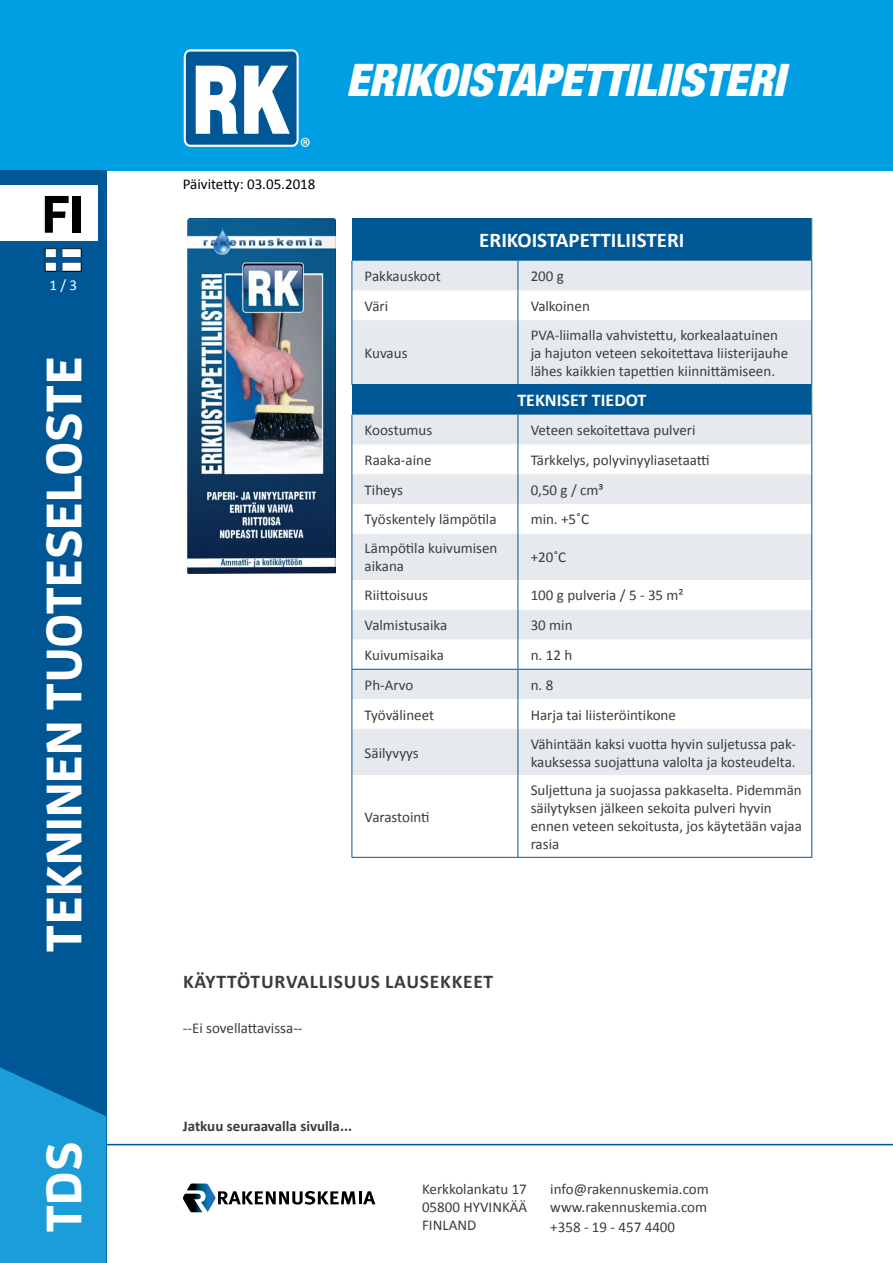
<style>
.page{position:relative;width:893px;height:1263px;background:#fff}
.page>*{position:absolute;margin:0;border:0;box-sizing:border-box;transform-origin:0 0}
.t1{font:700 52.5px "Enzo OT";color:#000}
.t2{font:700 49.5px "Enzo OT";color:#fff}
.technical_data_parag{font:italic 900 condensed 45px "Helvetica Neue LT Std";color:#fff}
.t3{font:700 21px "Calibri";color:#fff}
.technical_data_parag-2{font:700 19.5px "Calibri";letter-spacing:.04em;color:#3c3c3b}
.t4{font:700 18px "Calibri";color:#fff}
.technical_data_parag-3{font:15px/18px "Calibri";color:#3c3c3b}
.technical_data_parag-4{font:700 15px "Calibri";color:#3c3c3b}
.technical_data_parag-5{font:15px "Calibri";color:#000}
.technical_data_parag-6{font:15px "Calibri";color:#fff}
</style>
<div class="page">
<div style="left:0;top:0;width:893px;height:170px;background:#009fe3"></div>
<div style="left:0;top:170px;width:106px;height:1093px;background:#005795"></div>
<svg style="left:0;top:1067px;width:106px;height:196px;background:#1794d0"></svg>
<hr style="left:106px;top:1144px;width:787px;height:1px;background:#005795">
<div style="left:0;top:186px;width:98px;height:55px;background:#fff"></div>
<svg style="left:184px;top:49px;width:126px;height:98px;background:#6fa6c9"></svg>
<svg style="left:45px;top:248px;width:36px;height:23px"></svg>
<svg style="left:183px;top:1183px;width:192px;height:29px"></svg>
<img style="left:188px;top:218px;width:148px;height:356px">
<div style="left:352px;top:385px;width:460px;height:30px;background:#005795"></div>
<svg style="left:352px;top:415px;width:459px;height:360px;fill:#e6eaee"></svg>
<hr style="left:811px;top:385px;width:1px;height:30px;background:#3fa535">
<svg style="left:351px;top:415px;width:1px;height:29px"></svg>
<svg style="left:518px;top:415px;width:1px;height:29px"></svg>
<svg style="left:811px;top:415px;width:1px;height:29px"></svg>
<hr style="left:351px;top:444px;width:1px;height:30px;background:#005795">
<hr style="left:518px;top:444px;width:1px;height:30px;background:#005795">
<hr style="left:811px;top:444px;width:1px;height:30px;background:#005795">
<hr style="left:351px;top:474px;width:1px;height:30px;background:#005795">
<hr style="left:518px;top:474px;width:1px;height:30px;background:#005795">
<hr style="left:811px;top:474px;width:1px;height:30px;background:#005795">
<hr style="left:351px;top:504px;width:1px;height:30px;background:#005795">
<hr style="left:518px;top:504px;width:1px;height:30px;background:#005795">
<hr style="left:811px;top:504px;width:1px;height:30px;background:#005795">
<hr style="left:351px;top:534px;width:1px;height:46px;background:#005795">
<hr style="left:518px;top:534px;width:1px;height:46px;background:#005795">
<hr style="left:811px;top:534px;width:1px;height:46px;background:#005795">
<hr style="left:351px;top:580px;width:1px;height:30px;background:#005795">
<hr style="left:518px;top:580px;width:1px;height:30px;background:#005795">
<hr style="left:811px;top:580px;width:1px;height:30px;background:#005795">
<svg style="left:351px;top:610px;width:1px;height:29px"></svg>
<svg style="left:518px;top:610px;width:1px;height:29px"></svg>
<svg style="left:811px;top:610px;width:1px;height:29px"></svg>
<hr style="left:518px;top:639px;width:1px;height:30px;background:#005795">
<svg style="left:351px;top:670px;width:1px;height:29px"></svg>
<svg style="left:518px;top:670px;width:1px;height:29px"></svg>
<svg style="left:811px;top:670px;width:1px;height:29px"></svg>
<hr style="left:351px;top:699px;width:1px;height:30px;background:#005795">
<hr style="left:518px;top:699px;width:1px;height:30px;background:#005795">
<hr style="left:811px;top:699px;width:1px;height:30px;background:#005795">
<hr style="left:351px;top:729px;width:1px;height:46px;background:#005795">
<hr style="left:518px;top:729px;width:1px;height:46px;background:#005795">
<hr style="left:811px;top:729px;width:1px;height:46px;background:#005795">
<hr style="left:351px;top:775px;width:1px;height:82px;background:#005795">
<hr style="left:518px;top:775px;width:1px;height:82px;background:#005795">
<hr style="left:811px;top:775px;width:1px;height:82px;background:#005795">
<hr style="left:351px;top:857px;width:167px;height:1px;background:#005795">
<hr style="left:518px;top:857px;width:294px;height:1px;background:#005795">
<hr style="left:351px;top:639px;width:1px;height:30px;background:#005795">
<hr style="left:811px;top:639px;width:1px;height:30px;background:#005795">
<hr style="left:351px;top:669px;width:167px;height:1px;background:#005795">
<hr style="left:518px;top:669px;width:294px;height:1px;background:#005795">
<div style="left:352px;top:218px;width:460px;height:43px;background:#005795"></div>
<svg style="left:352px;top:261px;width:459px;height:123px;fill:#e6eaee"></svg>
<hr style="left:811px;top:218px;width:1px;height:43px;background:#3fa535">
<svg style="left:351px;top:261px;width:1px;height:29px"></svg>
<svg style="left:518px;top:261px;width:1px;height:29px"></svg>
<svg style="left:811px;top:261px;width:1px;height:29px"></svg>
<hr style="left:351px;top:290px;width:1px;height:30px;background:#005795">
<hr style="left:518px;top:290px;width:1px;height:30px;background:#005795">
<hr style="left:811px;top:290px;width:1px;height:30px;background:#005795">
<hr style="left:351px;top:320px;width:1px;height:64px;background:#005795">
<hr style="left:518px;top:320px;width:1px;height:64px;background:#005795">
<hr style="left:811px;top:320px;width:1px;height:64px;background:#005795">
<hr style="left:351px;top:384px;width:167px;height:1px;background:#005795">
<hr style="left:518px;top:384px;width:294px;height:1px;background:#005795">
<h1 class="t1" style="left:42px;top:181px;width:44px">FI</h1>
<p class="technical_data_parag-6" style="left:49px;top:276px;width:29px">1 / 3</p>
<h2 class="t2" style="left:33px;top:952px;width:597px;rotate:-90deg">TEKNINEN TUOTESELOSTE</h2>
<h2 class="t2" style="left:33px;top:1233px;width:93px;rotate:-90deg">TDS</h2>
<p class="technical_data_parag-5" style="left:183px;top:174px;width:134px">Päivitetty: 03.05.2018</p>
<p class="technical_data_parag" style="left:346px;top:52px;width:440px">ERIKOISTAPETTILIISTERI</p>
<p class="t3" style="left:479px;top:227px;width:207px">ERIKOISTAPETTILIISTERI</p>
<p class="technical_data_parag-3" style="left:365px;top:267px;width:78px">Pakkauskoot</p>
<p class="technical_data_parag-3" style="left:531px;top:267px;width:35px">200 g</p>
<p class="technical_data_parag-3" style="left:365px;top:297px;width:25px">Väri</p>
<p class="technical_data_parag-3" style="left:531px;top:297px;width:61px">Valkoinen</p>
<p class="technical_data_parag-3" style="left:365px;top:344px;width:44px">Kuvaus</p>
<p class="technical_data_parag-3" style="left:531px;top:326px;width:259px">PVA-liimalla vahvistettu, korkealaatuinen ja hajuton veteen sekoitettava liisterijauhe lähes kaikkien tapettien kiinnittämiseen.</p>
<p class="t4" style="left:517px;top:389px;width:130px">TEKNISET TIEDOT</p>
<p class="technical_data_parag-3" style="left:365px;top:421px;width:69px">Koostumus</p>
<p class="technical_data_parag-3" style="left:531px;top:421px;width:166px">Veteen sekoitettava pulveri</p>
<p class="technical_data_parag-3" style="left:365px;top:451px;width:68px">Raaka-aine</p>
<p class="technical_data_parag-3" style="left:531px;top:451px;width:181px">Tärkkelys, polyvinyyliasetaatti</p>
<p class="technical_data_parag-3" style="left:365px;top:481px;width:40px">Tiheys</p>
<p class="technical_data_parag-3" style="left:531px;top:481px;width:74px">0,50 g / cm³</p>
<p class="technical_data_parag-3" style="left:365px;top:510px;width:133px">Työskentely lämpötila</p>
<p class="technical_data_parag-3" style="left:531px;top:510px;width:60px">min. +5˚C</p>
<p class="technical_data_parag-3" style="left:365px;top:539px;width:134px">Lämpötila kuivumisen aikana</p>
<p class="technical_data_parag-3" style="left:531px;top:548px;width:37px">+20˚C</p>
<p class="technical_data_parag-3" style="left:365px;top:586px;width:65px">Riittoisuus</p>
<p class="technical_data_parag-3" style="left:531px;top:586px;width:154px">100 g pulveria / 5 - 35 m²</p>
<p class="technical_data_parag-3" style="left:365px;top:616px;width:84px">Valmistusaika</p>
<p class="technical_data_parag-3" style="left:531px;top:616px;width:43px">30 min</p>
<p class="technical_data_parag-3" style="left:365px;top:646px;width:81px">Kuivumisaika</p>
<p class="technical_data_parag-3" style="left:531px;top:646px;width:43px">n. 12 h</p>
<p class="technical_data_parag-3" style="left:365px;top:676px;width:50px">Ph-Arvo</p>
<p class="technical_data_parag-3" style="left:531px;top:676px;width:24px">n. 8</p>
<p class="technical_data_parag-3" style="left:365px;top:706px;width:71px">Työvälineet</p>
<p class="technical_data_parag-3" style="left:531px;top:706px;width:147px">Harja tai liisteröintikone</p>
<p class="technical_data_parag-3" style="left:365px;top:744px;width:56px">Säilyvyys</p>
<p class="technical_data_parag-3" style="left:531px;top:735px;width:267px">Vähintään kaksi vuotta hyvin suljetussa pak&shy;kauksessa suojattuna valolta ja kosteudelta.</p>
<p class="technical_data_parag-3" style="left:365px;top:808px;width:66px">Varastointi</p>
<p class="technical_data_parag-3" style="left:531px;top:781px;width:273px">Suljettuna ja suojassa pakkaselta. Pidemmän säilytyksen jälkeen sekoita pulveri hyvin ennen veteen sekoitusta, jos käytetään vajaa rasia</p>
<p class="technical_data_parag-2" style="left:183px;top:969px;width:312px">KÄYTTÖTURVALLISUUS LAUSEKKEET</p>
<p class="technical_data_parag-3" style="left:183px;top:1019px;width:121px">--Ei sovellattavissa--</p>
<p class="technical_data_parag-4" style="left:183px;top:1116px;width:171px">Jatkuu seuraavalla sivulla...</p>
<p class="technical_data_parag-3" style="left:422px;top:1180px;width:107px;text-align:justify">Kerkkolankatu 17<br>05800 HYVINKÄÄ FINLAND</p>
<p class="technical_data_parag-3" style="left:550px;top:1180px;width:160px;line-height:18.6px;text-align:justify">info@rakennuskemia.com www.rakennuskemia.com +358 - 19 - 457 4400</p>
</div>
